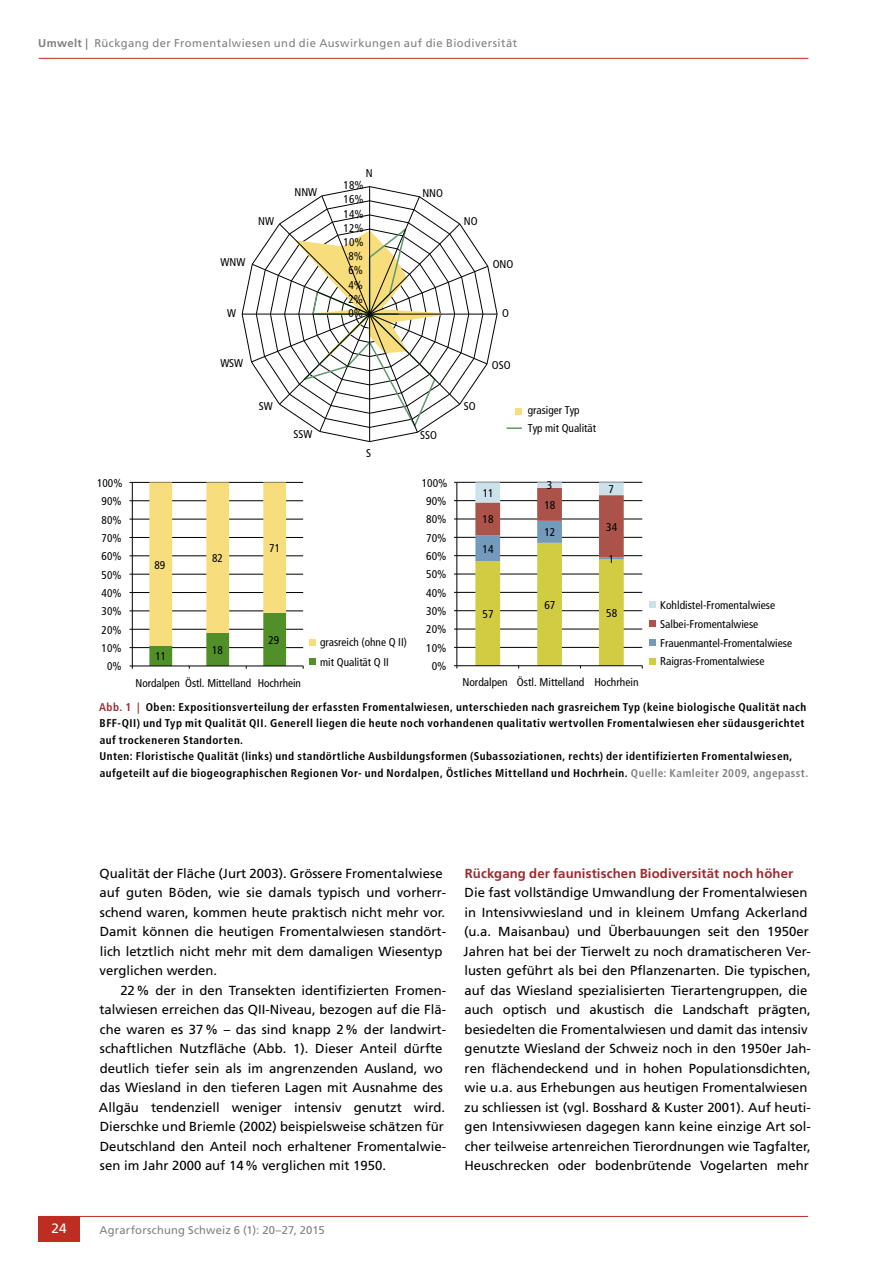
<style>
.page{position:relative;width:893px;height:1263px;background:#fff}
.page>*{position:absolute;margin:0;border:0;box-sizing:border-box;transform-origin:0 0}
.t1{font:13.5px "Frutiger LT Std";color:#fff}
.t2{font:13.2px/19.5px "Frutiger LT Std";color:#000}
.t3{font:700 13.2px "Frutiger LT Std";letter-spacing:.01em;color:#9a2b2f}
.t4{font:700 condensed 11.25px/16.5px "Frutiger LT Std";letter-spacing:.04em;color:#000}
.t5{font:condensed 11.25px/18.8px "Frutiger LT Std";color:#000}
.t6{font:11.25px "Frutiger LT Std";letter-spacing:.035em;color:#808080}
.t7{font:11.25px "Frutiger LT Std";letter-spacing:.015em;color:#808080}
.s1{font-weight:700}
.s2{color:#9a2b2f}
.s3{color:#808080}
</style>
<div class="page">
<hr style="left:39px;top:58px;width:769px;height:1px;background:#bd2d21">
<hr style="left:38px;top:1216px;width:770px;height:1px;background:#bd2d21">
<div style="left:38px;top:1216px;width:42px;height:26px;background:#bd2d21"></div>
<hr style="left:132px;top:647px;width:171px;height:1px;background:#000">
<hr style="left:132px;top:629px;width:171px;height:1px;background:#000">
<hr style="left:132px;top:610px;width:171px;height:1px;background:#000">
<hr style="left:132px;top:592px;width:171px;height:1px;background:#000">
<hr style="left:132px;top:574px;width:171px;height:1px;background:#000">
<hr style="left:132px;top:555px;width:171px;height:1px;background:#000">
<hr style="left:132px;top:537px;width:171px;height:1px;background:#000">
<hr style="left:132px;top:519px;width:171px;height:1px;background:#000">
<hr style="left:132px;top:500px;width:171px;height:1px;background:#000">
<hr style="left:132px;top:482px;width:171px;height:1px;background:#000">
<hr style="left:132px;top:482px;width:1px;height:184px;background:#000">
<hr style="left:132px;top:665px;width:171px;height:1px;background:#000">
<svg style="left:149px;top:482px;width:137px;height:187px"></svg>
<hr style="left:457px;top:647px;width:185px;height:1px;background:#000">
<hr style="left:457px;top:629px;width:185px;height:1px;background:#000">
<hr style="left:457px;top:610px;width:185px;height:1px;background:#000">
<hr style="left:457px;top:592px;width:185px;height:1px;background:#000">
<hr style="left:457px;top:573px;width:185px;height:1px;background:#000">
<hr style="left:457px;top:555px;width:185px;height:1px;background:#000">
<hr style="left:457px;top:537px;width:185px;height:1px;background:#000">
<hr style="left:457px;top:518px;width:185px;height:1px;background:#000">
<hr style="left:457px;top:500px;width:185px;height:1px;background:#000">
<hr style="left:457px;top:482px;width:185px;height:1px;background:#000">
<hr style="left:456px;top:482px;width:1px;height:184px;background:#000">
<hr style="left:457px;top:665px;width:185px;height:1px;background:#000">
<svg style="left:475px;top:482px;width:149px;height:186px"></svg>
<div style="left:309px;top:639px;width:7px;height:7px;background:#f8dd7d"></div>
<div style="left:309px;top:658px;width:7px;height:7px;background:#518f28"></div>
<div style="left:649px;top:601px;width:7px;height:7px;background:#cce2eb"></div>
<div style="left:649px;top:620px;width:7px;height:7px;background:#ab534a"></div>
<div style="left:649px;top:639px;width:7px;height:7px;background:#739abd"></div>
<div style="left:649px;top:658px;width:7px;height:7px;background:#d2cc42"></div>
<svg style="left:241px;top:186px;width:257px;height:256px"></svg>
<div style="left:515px;top:408px;width:7px;height:6px;background:#f8dd7d"></div>
<svg style="left:507px;top:427px;width:15px;height:2px"></svg>
<p class="t6" style="left:38px;top:36px;width:481px"><span class="s1">Umwelt |</span> Rückgang der Fromentalwiesen und die Auswirkungen auf die Biodiversität</p>
<p class="t5" style="left:366px;top:164px;width:8px">N</p>
<p class="t5" style="left:295px;top:183px;width:24px">NNW</p>
<p class="t5" style="left:344px;top:176px;width:22px">18%</p>
<p class="t5" style="left:344px;top:190px;width:22px">16%</p>
<p class="t5" style="left:422px;top:183px;width:22px">NNO</p>
<p class="t5" style="left:258px;top:211px;width:17px">NW</p>
<p class="t5" style="left:344px;top:204px;width:22px">14%</p>
<p class="t5" style="left:344px;top:219px;width:22px">12%</p>
<p class="t5" style="left:464px;top:211px;width:15px">NO</p>
<p class="t5" style="left:344px;top:233px;width:22px">10%</p>
<p class="t5" style="left:221px;top:253px;width:26px">WNW</p>
<p class="t5" style="left:348px;top:247px;width:16px">8%</p>
<p class="t5" style="left:348px;top:261px;width:16px">6%</p>
<p class="t5" style="left:493px;top:255px;width:22px">ONO</p>
<p class="t5" style="left:348px;top:275px;width:16px">4%</p>
<p class="t5" style="left:348px;top:289px;width:16px">2%</p>
<p class="t5" style="left:227px;top:304px;width:10px">W</p>
<p class="t5" style="left:348px;top:304px;width:16px">0%</p>
<p class="t5" style="left:502px;top:304px;width:8px">O</p>
<p class="t5" style="left:220px;top:353px;width:24px">WSW</p>
<p class="t5" style="left:492px;top:355px;width:20px">OSO</p>
<p class="t5" style="left:259px;top:397px;width:15px">SW</p>
<p class="t5" style="left:293px;top:425px;width:20px">SSW</p>
<p class="t5" style="left:420px;top:426px;width:18px">SSO</p>
<p class="t5" style="left:464px;top:397px;width:13px">SO</p>
<p class="t5" style="left:528px;top:401px;width:70px;line-height:17.5px">grasiger Typ<br>Typ mit Qualität</p>
<p class="t5" style="left:366px;top:444px;width:6px">S</p>
<p class="t5" style="left:97px;top:474px;width:27px">100%</p>
<p class="t5" style="left:102px;top:492px;width:21px">90%</p>
<p class="t5" style="left:422px;top:473px;width:27px">100%</p>
<p class="t5" style="left:426px;top:492px;width:22px">90%</p>
<p class="t5" style="left:483px;top:484px;width:13px">11</p>
<p class="t5" style="left:547px;top:476px;width:7px">3</p>
<p class="t5" style="left:608px;top:480px;width:7px">7</p>
<p class="t5" style="left:544px;top:495px;width:13px">18</p>
<p class="t5" style="left:102px;top:510px;width:21px">80%</p>
<p class="t5" style="left:102px;top:529px;width:21px">70%</p>
<p class="t5" style="left:102px;top:547px;width:21px">60%</p>
<p class="t5" style="left:102px;top:565px;width:21px">50%</p>
<p class="t5" style="left:155px;top:555px;width:12px">89</p>
<p class="t5" style="left:212px;top:549px;width:12px">82</p>
<p class="t5" style="left:269px;top:539px;width:12px">71</p>
<p class="t5" style="left:426px;top:510px;width:22px">80%</p>
<p class="t5" style="left:426px;top:528px;width:22px">70%</p>
<p class="t5" style="left:483px;top:510px;width:13px">18</p>
<p class="t5" style="left:544px;top:523px;width:13px">12</p>
<p class="t5" style="left:606px;top:517px;width:13px">34</p>
<p class="t5" style="left:426px;top:547px;width:22px">60%</p>
<p class="t5" style="left:483px;top:539px;width:13px">14</p>
<p class="t5" style="left:609px;top:550px;width:7px">1</p>
<p class="t5" style="left:426px;top:565px;width:22px">50%</p>
<p class="t5" style="left:102px;top:584px;width:21px">40%</p>
<p class="t5" style="left:426px;top:584px;width:22px">40%</p>
<p class="t5" style="left:102px;top:602px;width:21px">30%</p>
<p class="t5" style="left:426px;top:602px;width:22px">30%</p>
<p class="t5" style="left:483px;top:605px;width:13px">57</p>
<p class="t5" style="left:544px;top:595px;width:13px">67</p>
<p class="t5" style="left:102px;top:620px;width:21px">20%</p>
<p class="t5" style="left:102px;top:639px;width:21px">10%</p>
<p class="t5" style="left:107px;top:657px;width:16px">0%</p>
<p class="t5" style="left:155px;top:647px;width:12px">11</p>
<p class="t5" style="left:212px;top:641px;width:12px">18</p>
<p class="t5" style="left:268px;top:631px;width:12px">29</p>
<p class="t5" style="left:320px;top:633px;width:88px;line-height:19.5px">grasreich (ohne Q II) mit Qualität Q II</p>
<p class="t5" style="left:426px;top:620px;width:22px">20%</p>
<p class="t5" style="left:426px;top:639px;width:22px">10%</p>
<p class="t5" style="left:432px;top:657px;width:16px">0%</p>
<p class="t5" style="left:606px;top:604px;width:13px">58</p>
<p class="t5" style="left:660px;top:596px;width:133px">Kohldistel-Fromentalwiese<br>Salbei-Fromentalwiese<br>Frauenmantel-Fromentalwiese<br>Raigras-Fromentalwiese</p>
<p class="t5" style="left:135px;top:673px;width:167px">Nordalpen Östl. Mittelland Hochrhein</p>
<p class="t5" style="left:462px;top:673px;width:178px">Nordalpen Östl. Mittelland Hochrhein</p>
<p class="t4" style="left:99px;top:698px;width:711px"><span class="s2">Abb. 1 |</span> Oben: Expositionsverteilung der erfassten Fromentalwiesen, unterschieden nach grasreichem Typ (keine biologische Qualität nach BFF-QII) und Typ mit Qualität QII. Generell liegen die heute noch vorhandenen qualitativ wertvollen Fromentalwiesen eher südausgerichtet auf trockeneren Standorten.<br>Unten: Floristische Qualität (links) und standörtliche Ausbildungsformen (Subassoziationen, rechts) der identifizierten Fromentalwiesen, aufgeteilt auf die biogeographischen Regionen Vor- und Nordalpen, Östliches Mittelland und Hochrhein. <span class="s3">Quelle: Kamleiter 2009, angepasst.</span></p>
<p class="t1" style="left:51px;top:1221px;width:17px">24</p>
<p class="t2" style="left:100px;top:863px;width:348px">Qualität der Fläche (Jurt 2003). Grössere Fromentalwiese auf guten Böden, wie sie damals typisch und vorherr&shy;schend waren, kommen heute praktisch nicht mehr vor.<br>Damit können die heutigen Fromentalwiesen standört&shy;lich letztlich nicht mehr mit dem damaligen Wiesentyp verglichen werden.</p>
<p class="t2" style="left:99px;top:980px;width:349px;text-indent:21px">22% der in den Transekten identifizierten Fromen&shy;talwiesen erreichen das QII-Niveau, bezogen auf die Flä&shy;che waren es 37% – das sind knapp 2% der landwirt&shy;schaftlichen Nutzfläche (Abb. 1). Dieser Anteil dürfte deutlich tiefer sein als im angrenzenden Ausland, wo das Wiesland in den tieferen Lagen mit Ausnahme des Allgäu tendenziell weniger intensiv genutzt wird.<br>Dierschke und Briemle (2002) beispielsweise schätzen für Deutschland den Anteil noch erhaltener Fromentalwie&shy;sen im Jahr 2000 auf 14% verglichen mit 1950.</p>
<p class="t3" style="left:465px;top:865px;width:330px">Rückgang der faunistischen Biodiversität noch höher</p>
<p class="t2" style="left:464px;top:883px;width:349px">Die fast vollständige Umwandlung der Fromentalwiesen in Intensivwiesland und in kleinem Umfang Ackerland (u.a. Maisanbau) und Überbauungen seit den 1950er Jahren hat bei der Tierwelt zu noch dramatischeren Ver&shy;lusten geführt als bei den Pflanzenarten. Die typischen, auf das Wiesland spezialisierten Tierartengruppen, die auch optisch und akustisch die Landschaft prägten, besiedelten die Fromentalwiesen und damit das intensiv genutzte Wiesland der Schweiz noch in den 1950er Jah&shy;ren flächendeckend und in hohen Populationsdichten, wie u.a. aus Erhebungen aus heutigen Fromentalwiesen zu schliessen ist (vgl. Bosshard &amp; Kuster 2001). Auf heuti&shy;gen Intensivwiesen dagegen kann keine einzige Art sol&shy;cher teilweise artenreichen Tierordnungen wie Tagfalter, Heuschrecken oder bodenbrütende Vogelarten mehr</p>
<p class="t7" style="left:99px;top:1223px;width:227px">Agrarforschung Schweiz 6 (1): 20–27, 2015</p>
</div>
